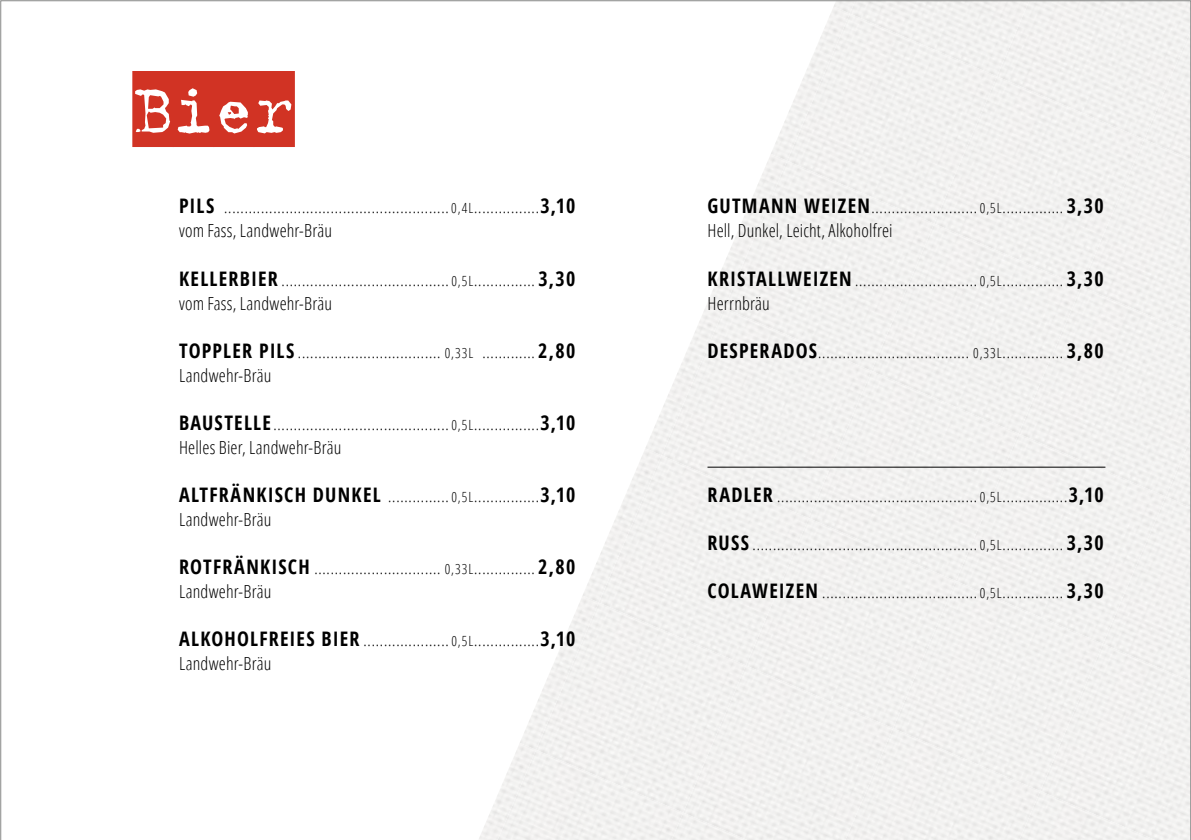
<style>
.page{position:relative;width:1191px;height:840px;background:#fff}
.page>*{position:absolute;margin:0;border:0;box-sizing:border-box;transform-origin:0 0}
.t1{font:76px "Trixie Cameo";color:#d13324}
.t2{font:300 condensed 18px "Open Sans";letter-spacing:.01em;color:#000}
.t3{font:300 condensed 16px "Open Sans";color:#000}
.s1{font-weight:700;font-size:20px}
.s2{font-size:14px}
</style>
<div class="page">
<div style="left:1103px;top:643px;width:86px;height:194px;background:#f2f1f0"></div>
<div style="left:1040px;top:790px;width:144px;height:47px;background:#f2f1f0"></div>
<div style="left:1081px;top:286px;width:108px;height:210px;background:#f2f1f0"></div>
<div style="left:1018px;top:433px;width:147px;height:210px;background:#f2f1f0"></div>
<div style="left:956px;top:580px;width:147px;height:210px;background:#f2f1f0"></div>
<div style="left:893px;top:727px;width:147px;height:110px;background:#f2f1f0"></div>
<div style="left:997px;top:76px;width:147px;height:210px;background:#f2f1f0"></div>
<div style="left:934px;top:223px;width:147px;height:210px;background:#f2f1f0"></div>
<div style="left:871px;top:370px;width:147px;height:210px;background:#f2f1f0"></div>
<div style="left:808px;top:518px;width:148px;height:209px;background:#f2f1f0"></div>
<div style="left:746px;top:665px;width:147px;height:172px;background:#f2f1f0"></div>
<div style="left:683px;top:812px;width:136px;height:25px;background:#f2f1f0"></div>
<div style="left:865px;top:2px;width:170px;height:74px;background:#f2f1f0"></div>
<div style="left:850px;top:14px;width:147px;height:209px;background:#f2f1f0"></div>
<div style="left:787px;top:161px;width:147px;height:209px;background:#f2f1f0"></div>
<div style="left:724px;top:308px;width:147px;height:210px;background:#f2f1f0"></div>
<div style="left:661px;top:455px;width:147px;height:210px;background:#f2f1f0"></div>
<div style="left:599px;top:602px;width:147px;height:210px;background:#f2f1f0"></div>
<div style="left:536px;top:749px;width:147px;height:88px;background:#f2f1f0"></div>
<hr style="left:707px;top:466px;width:398px;height:1px;background:#000">
<h1 class="t1" style="left:132px;top:68px;width:164px">Bier</h1>
<p class="t3" style="left:179px;top:197px;width:398px"><span class="s1">PILS</span> ....................................................... <span class="s2">0,4L</span>................<span class="s1">3,10</span></p>
<p class="t2" style="left:179px;top:218px;width:155px">vom Fass, Landwehr-Bräu</p>
<p class="t3" style="left:179px;top:269px;width:397px"><span class="s1">KELLERBIER</span> ......................................... <span class="s2">0,5L</span>............... <span class="s1">3,30</span></p>
<p class="t2" style="left:179px;top:290px;width:155px">vom Fass, Landwehr-Bräu</p>
<p class="t3" style="left:179px;top:341px;width:398px"><span class="s1">TOPPLER PILS</span> ................................... <span class="s2">0,33L</span> ............. <span class="s1">2,80</span></p>
<p class="t2" style="left:179px;top:362px;width:94px">Landwehr-Bräu</p>
<p class="t3" style="left:179px;top:413px;width:398px"><span class="s1">BAUSTELLE</span>........................................... <span class="s2">0,5L</span>................<span class="s1">3,10</span></p>
<p class="t2" style="left:179px;top:434px;width:164px">Helles Bier, Landwehr-Bräu</p>
<p class="t3" style="left:179px;top:485px;width:398px"><span class="s1">ALTFRÄNKISCH DUNKEL</span> ............... <span class="s2">0,5L</span>................<span class="s1">3,10</span></p>
<p class="t2" style="left:179px;top:506px;width:94px">Landwehr-Bräu</p>
<p class="t3" style="left:179px;top:557px;width:398px"><span class="s1">ROTFRÄNKISCH</span> ............................... <span class="s2">0,33L</span>............... <span class="s1">2,80</span></p>
<p class="t2" style="left:179px;top:578px;width:94px">Landwehr-Bräu</p>
<p class="t3" style="left:179px;top:629px;width:398px"><span class="s1">ALKOHOLFREIES BIER</span> ..................... <span class="s2">0,5L</span>................<span class="s1">3,10</span></p>
<p class="t2" style="left:179px;top:650px;width:94px">Landwehr-Bräu</p>
<p class="t3" style="left:707px;top:197px;width:397px"><span class="s1">GUTMANN WEIZEN</span>.......................... <span class="s2">0,5L</span>............... <span class="s1">3,30</span></p>
<p class="t2" style="left:707px;top:218px;width:186px">Hell, Dunkel, Leicht, Alkoholfrei</p>
<p class="t3" style="left:707px;top:269px;width:397px"><span class="s1">KRISTALLWEIZEN</span> .............................. <span class="s2">0,5L</span>............... <span class="s1">3,30</span></p>
<p class="t2" style="left:707px;top:290px;width:64px">Herrnbräu</p>
<p class="t3" style="left:707px;top:341px;width:397px"><span class="s1">DESPERADOS</span>..................................... <span class="s2">0,33L</span>............... <span class="s1">3,80</span></p>
<p class="t3" style="left:707px;top:485px;width:398px"><span class="s1">RADLER</span> ................................................. <span class="s2">0,5L</span>................<span class="s1">3,10</span></p>
<p class="t3" style="left:707px;top:533px;width:397px"><span class="s1">RUSS</span> ....................................................... <span class="s2">0,5L</span>............... <span class="s1">3,30</span></p>
<p class="t3" style="left:707px;top:581px;width:397px"><span class="s1">COLAWEIZEN</span> ...................................... <span class="s2">0,5L</span>............... <span class="s1">3,30</span></p>
</div>
